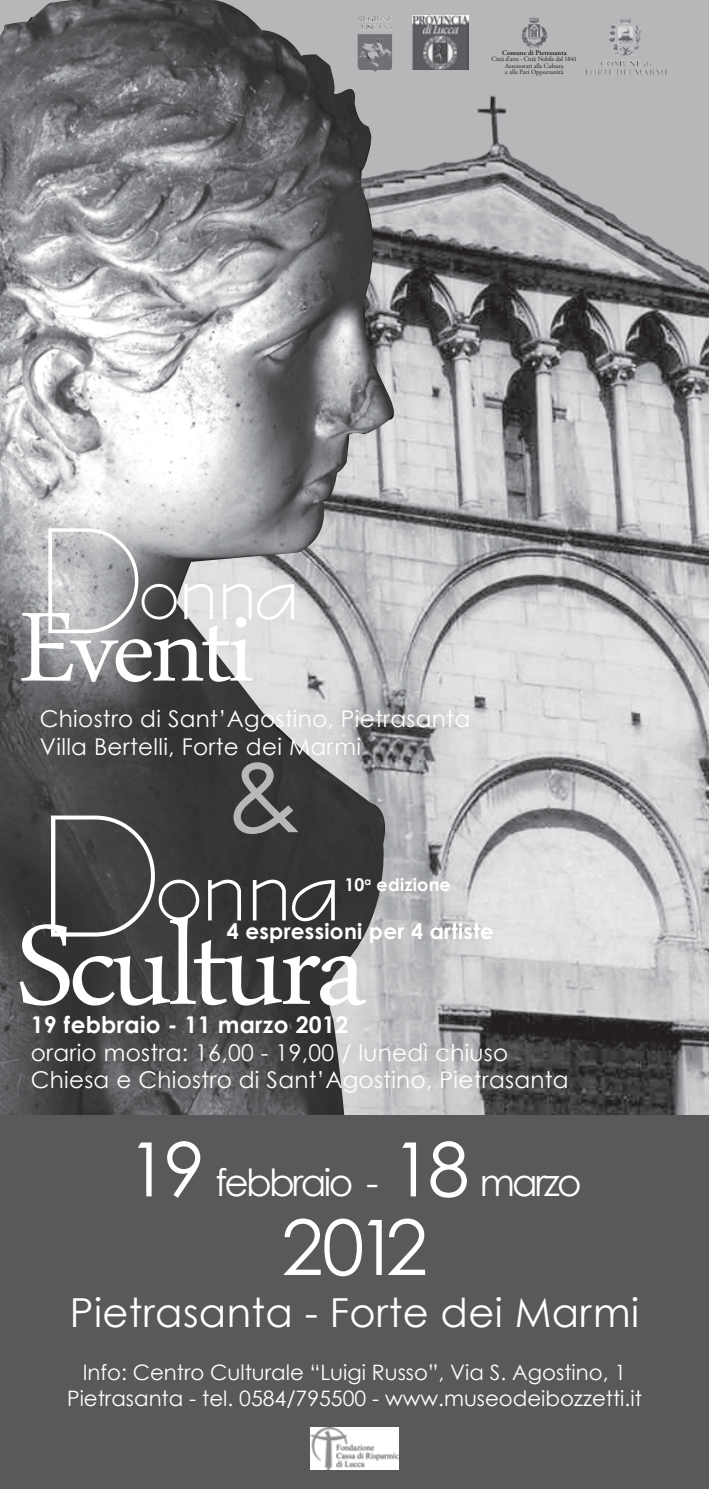
<style>
.page{position:relative;width:709px;height:1489px;background:#fff}
.page>*{position:absolute;margin:0;border:0;box-sizing:border-box;transform-origin:0 0}
.t1{font:166.5px "Daun Penh";letter-spacing:-.03em;color:#fff}
.t2{font:166.5px "Tourina SSK";letter-spacing:-.06em;color:#fff}
.t3{font:144.25px "Daun Penh";letter-spacing:-.03em;color:#fff}
.t4{font:144.25px "Tourina SSK";letter-spacing:-.06em;color:#fff}
.t5{font:101px "Century Gothic";color:#fff}
.t6{font:76.5px "Century Gothic";color:#fff}
.t7{font:40px "Century Gothic";letter-spacing:.01em;color:#fff}
.t8{font:37.5px "Century Gothic";letter-spacing:-.07em;color:#fff}
.t9{font:23px/27.2px "Century Gothic";letter-spacing:.015em;color:#fff}
.t10{font:700 23px "Century Gothic";letter-spacing:.015em;color:#fff}
.t11{font:700 21.5px "Century Gothic";letter-spacing:.015em;color:#fff}
.t12{font:21.25px/25.5px "Century Gothic";color:#fff;text-align:center}
.t13{font:700 17.75px "Century Gothic";letter-spacing:.015em;color:#fff}
.t14{font:600 7px "Adobe Garamond Pro";color:#231f20}
.t15{font:6.5px/6.2px "Adobe Garamond Pro";color:#231f20;text-align:center}
.s1{font-size:75px}
</style>
<div class="page">
<div style="left:0;top:1114px;width:709px;height:374px;background:#58595b"></div>
<img style="left:400px;top:0;width:309px;height:1114px">
<img style="left:0;top:0;width:400px;height:1114px">
<img style="left:412px;top:16px;width:56px;height:54px">
<img style="left:618px;top:16px;width:15px;height:8px">
<svg style="left:368px;top:16px;width:13px;height:6px"></svg>
<img style="left:310px;top:1427px;width:89px;height:42px">
<p class="t14" style="left:502px;top:49px;width:66px">Comune di Pietrasanta</p>
<p class="t15" style="left:491px;top:56px;width:87px">Città d’arte - Città Nobile dal 1841<br>Assessorati alla Cultura<br>e alle Pari Opportunità</p>
<h2 class="t4" style="left:44px;top:483px;width:256px">Donna</h2>
<h2 class="t3" style="left:18px;top:546px;width:237px">Eventi</h2>
<p class="t9" style="left:40px;top:705px;width:432px">Chiostro di Sant’Agostino, Pietrasanta<br>Villa Bertelli, Forte dei Marmi</p>
<h3 class="t5" style="left:225px;top:734px;width:78px">&amp;</h3>
<h1 class="t2" style="left:46px;top:764px;width:296px">Donna</h1>
<p class="t13" style="left:344px;top:873px;width:108px">10<sup>a</sup> edizione</p>
<h1 class="t1" style="left:16px;top:849px;width:351px">Scultura</h1>
<p class="t11" style="left:227px;top:917px;width:269px">4 espressioni per 4 artiste</p>
<p class="t10" style="left:31px;top:1010px;width:319px">19 febbraio - 11 marzo 2012</p>
<p class="t9" style="left:31px;top:1038px;width:539px">orario mostra: 16,00 - 19,00 / lunedì chiuso<br>Chiesa e Chiostro di Sant’Agostino, Pietrasanta</p>
<h3 class="t8" style="left:127px;top:1159px;width:456px"><span class="s1">19</span> febbraio - <span class="s1">18</span> marzo</h3>
<h3 class="t6" style="left:281px;top:1200px;width:148px">2012</h3>
<h3 class="t7" style="left:70px;top:1287px;width:570px">Pietrasanta - Forte dei Marmi</h3>
<p class="t12" style="left:67px;top:1359px;width:576px">Info: Centro Culturale “Luigi Russo”, Via S. Agostino, 1<br>Pietrasanta - tel. 0584/795500 - www.museodeibozzetti.it</p>
</div>
